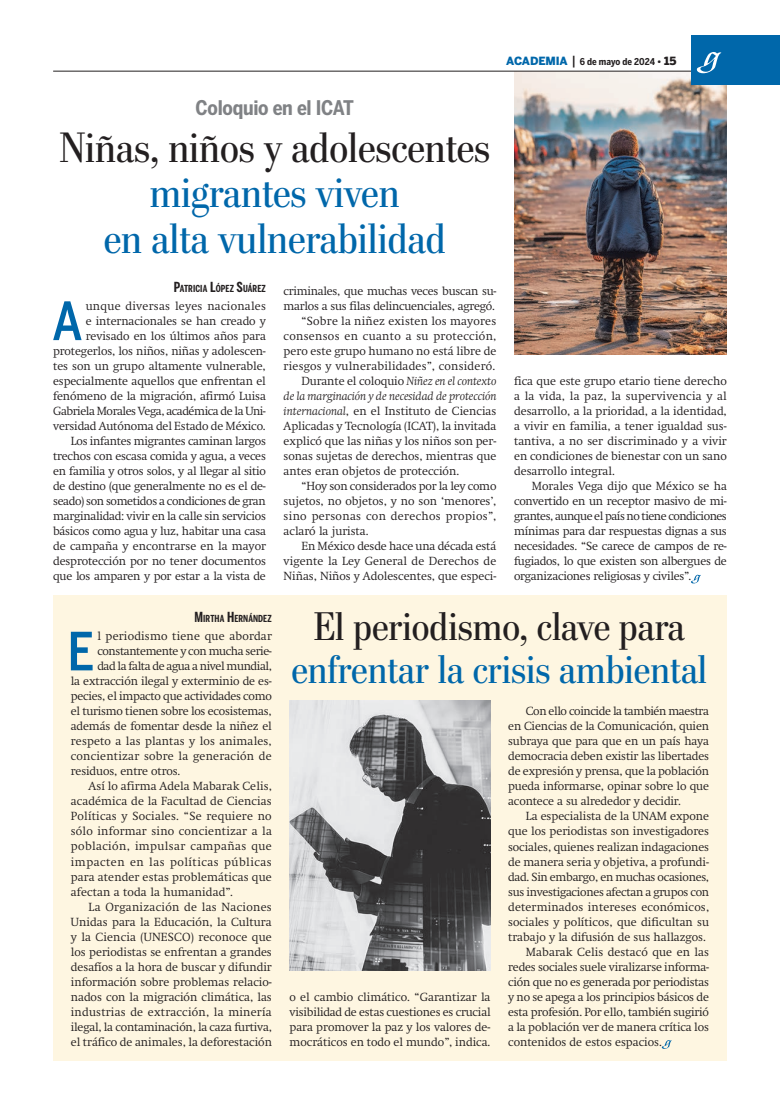
<style>
.page{position:relative;width:780px;height:1117px;background:#fff}
.page>*{position:absolute;margin:0;border:0;box-sizing:border-box;transform-origin:0 0}
.t1{font:500 52.12px "Benton Sans Cond";color:#0067aa}
.t2{font:42.5px/45.5px "Stilson";color:#0067aa;text-align:center}
.t3{font:42.5px "Stilson";color:#231f20}
.t4{font:40px "Stilson";color:#0067aa}
.t5{font:40px "Stilson";color:#231f20}
.t6{font:700 20px "Benton Sans Cond";letter-spacing:-.015em;color:#808285}
.t7{font:300 11.62px/15px "Swift";color:#231f20;text-align:justify}
.t8{font:300 11.62px "Swift";letter-spacing:.02em;color:#231f20}
.t9{font:300 11.62px "Swift";letter-spacing:-.02em;color:#231f20}
.t10{font:300 11.62px "Swift";letter-spacing:.025em;color:#231f20}
.t11{font:italic 300 11.62px "Swift";letter-spacing:-.005em;color:#231f20}
.t12{font:300 11.62px "Swift";letter-spacing:-.025em;color:#231f20}
.t13{font:300 11.62px "Swift";letter-spacing:.03em;color:#231f20}
.t14{font:300 11.62px "Swift";letter-spacing:-.035em;color:#231f20}
.t15{font:300 11.62px "Swift";letter-spacing:.045em;color:#231f20}
.t16{font:300 11.62px "Swift";letter-spacing:-.03em;color:#231f20}
.t17{font:300 11.62px "Swift";letter-spacing:.035em;color:#231f20}
.t18{font:700 9.62px "Benton Sans Comp";letter-spacing:.01em;color:#231f20}
.t19{font:700 9.38px "Benton Sans Cond";letter-spacing:.01em;color:#231f20}
.s1{font-family:"Benton Sans";font-weight:900;font-size:11.25px;color:#0067aa}
.s2{font-weight:500;font-size:12.5px}
.s3{font-family:"Benton Sans";font-weight:900}
.s4{font-family:"Benton Sans";font-weight:900;font-size:11.25px}
.s5{font-style:italic}
.s6{font-size:13.75px}
</style>
<div class="page">
<img style="left:514px;top:72px;width:212px;height:282px">
<hr style="left:53px;top:71px;width:673px;height:1px;background:#231f20">
<div style="left:691px;top:35px;width:88px;height:50px;background:#0067aa"></div>
<svg style="left:696px;top:52px;width:26px;height:21px"></svg>
<div style="left:53px;top:595px;width:673px;height:465px;background:#fef6e1"></div>
<svg style="left:691px;top:574px;width:10px;height:9px"></svg>
<img style="left:289px;top:700px;width:201px;height:270px">
<svg style="left:661px;top:1040px;width:10px;height:8px"></svg>
<p class="t19" style="left:506px;top:56px;width:172px"><span class="s1">ACADEMIA</span> <span class="s2">|</span> 6 de mayo de 2024 <span class="s3">•</span> <span class="s4">15</span></p>
<h3 class="t6" style="left:196px;top:96px;width:160px">Coloquio en el ICAT</h3>
<h2 class="t3" style="left:59px;top:122px;width:432px">Niñas, niños y adolescentes</h2>
<h2 class="t2" style="left:104px;top:170px;width:343px">migrantes viven<br>en alta vulnerabilidad</h2>
<p class="t9" style="left:283px;top:284px;width:214px">criminales, que muchas veces buscan su-</p>
<p class="t9" style="left:283px;top:299px;width:213px">marlos a sus filas delincuenciales, agregó.</p>
<p class="t8" style="left:301px;top:314px;width:196px">“Sobre la niñez existen los mayores</p>
<p class="t10" style="left:283px;top:329px;width:214px">consensos en cuanto a su protección,</p>
<p class="t7" style="left:283px;top:343px;width:214px">pero este grupo humano no está libre de</p>
<p class="t8" style="left:283px;top:359px;width:213px">riesgos y vulnerabilidades”, consideró.</p>
<p class="t7" style="left:301px;top:373px;width:196px">Durante el coloquio <span class="s5">Niñez en el contexto</span></p>
<p class="t11" style="left:283px;top:389px;width:214px">de la marginación y de necesidad de protección</p>
<p class="t7" style="left:283px;top:403px;width:214px"><span class="s5">internacional</span>, en el Instituto de Ciencias</p>
<p class="t7" style="left:283px;top:418px;width:214px">Aplicadas y Tecnología (ICAT), la invitada</p>
<p class="t7" style="left:283px;top:433px;width:214px">explicó que las niñas y los niños son per-</p>
<p class="t7" style="left:283px;top:448px;width:214px">sonas sujetas de derechos, mientras que</p>
<p class="t7" style="left:283px;top:463px;width:177px">antes eran objetos de protección.</p>
<p class="t7" style="left:301px;top:478px;width:196px">“Hoy son considerados por la ley como</p>
<p class="t7" style="left:283px;top:493px;width:214px">sujetos, no objetos, y no son ‘menores’,</p>
<p class="t13" style="left:283px;top:509px;width:214px">sino personas con derechos propios”,</p>
<p class="t7" style="left:283px;top:523px;width:86px">aclaró la jurista.</p>
<p class="t7" style="left:301px;top:538px;width:196px">En México desde hace una década está</p>
<p class="t7" style="left:283px;top:553px;width:214px">vigente la Ley General de Derechos de</p>
<p class="t7" style="left:283px;top:568px;width:214px">Niñas, Niños y Adolescentes, que especi-</p>
<p class="t18" style="left:174px;top:283px;width:94px"><span class="s6">P</span>ATRICIA <span class="s6">L</span>ÓPEZ <span class="s6">S</span>UÁREZ</p>
<h1 class="t1" style="left:52px;top:290px;width:32px">A</h1>
<p class="t7" style="left:53px;top:298px;width:214px;text-align:right">unque diversas leyes nacionales<br>e internacionales se han creado y revisado en los últimos años para protegerlos, los niños, niñas y adolescen&shy;tes son un grupo altamente vulnerable, especialmente aquellos que enfrentan el fenómeno de la migración, afirmó Luisa Gabriela Morales Vega, académica de la Uni&shy;versidad Autónoma del Estado de México.<br>Los infantes migrantes caminan largos trechos con escasa comida y agua, a veces en familia y otros solos, y al llegar al sitio de destino (que generalmente no es el de&shy;seado) son sometidos a condiciones de gran marginalidad: vivir en la calle sin servicios básicos como agua y luz, habitar una casa de campaña y encontrarse en la mayor desprotección por no tener documentos que los amparen y por estar a la vista de</p>
<p class="t7" style="left:514px;top:373px;width:214px">fica que este grupo etario tiene derecho a la vida, la paz, la supervivencia y al desarrollo, a la prioridad, a la identidad, a vivir en familia, a tener igualdad sus&shy;tantiva, a no ser discriminado y a vivir en condiciones de bienestar con un sano desarrollo integral.</p>
<p class="t7" style="left:514px;top:478px;width:214px;text-indent:18px">Morales Vega dijo que México se ha convertido en un receptor masivo de mi&shy;grantes, aunque el país no tiene condiciones mínimas para dar respuestas dignas a sus necesidades. “Se carece de campos de re&shy;fugiados, lo que existen son albergues de organizaciones religiosas y civiles”.</p>
<p class="t18" style="left:194px;top:613px;width:79px"><span class="s6">M</span>IRTHA <span class="s6">H</span>ERNÁNDEZ</p>
<h1 class="t1" style="left:67px;top:620px;width:28px">E</h1>
<p class="t8" style="left:97px;top:629px;width:176px">l periodismo tiene que abordar</p>
<p class="t16" style="left:97px;top:644px;width:176px">constantemente y con mucha serie-</p>
<p class="t14" style="left:97px;top:659px;width:176px">dad la falta de agua a nivel mundial,</p>
<p class="t7" style="left:71px;top:673px;width:202px">la extracción ilegal y exterminio de es-</p>
<p class="t9" style="left:71px;top:689px;width:202px">pecies, el impacto que actividades como</p>
<p class="t7" style="left:71px;top:703px;width:202px">el turismo tienen sobre los ecosistemas,</p>
<p class="t7" style="left:71px;top:718px;width:202px">además de fomentar desde la niñez el</p>
<p class="t7" style="left:71px;top:733px;width:202px">respeto a las plantas y los animales,</p>
<p class="t8" style="left:71px;top:749px;width:202px">concientizar sobre la generación de</p>
<p class="t7" style="left:71px;top:763px;width:111px">residuos, entre otros.</p>
<p class="t7" style="left:89px;top:778px;width:185px">Así lo afirma Adela Mabarak Celis,</p>
<p class="t7" style="left:71px;top:793px;width:202px">académica de la Facultad de Ciencias</p>
<p class="t8" style="left:71px;top:809px;width:202px">Políticas y Sociales. “Se requiere no</p>
<p class="t8" style="left:71px;top:824px;width:202px">sólo informar sino concientizar a la</p>
<p class="t17" style="left:71px;top:839px;width:202px">población, impulsar campañas que</p>
<p class="t15" style="left:71px;top:854px;width:202px">impacten en las políticas públicas</p>
<p class="t7" style="left:71px;top:868px;width:202px">para atender estas problemáticas que</p>
<p class="t7" style="left:71px;top:883px;width:164px">afectan a toda la humanidad”.</p>
<p class="t10" style="left:89px;top:899px;width:185px">La Organización de las Naciones</p>
<p class="t7" style="left:71px;top:913px;width:202px">Unidas para la Educación, la Cultura</p>
<p class="t7" style="left:71px;top:928px;width:202px">y la Ciencia (UNESCO) reconoce que</p>
<p class="t7" style="left:71px;top:943px;width:202px">los periodistas se enfrentan a grandes</p>
<p class="t7" style="left:71px;top:958px;width:202px">desafíos a la hora de buscar y difundir</p>
<p class="t7" style="left:71px;top:973px;width:202px">información sobre problemas relacio-</p>
<p class="t7" style="left:71px;top:988px;width:202px">nados con la migración climática, las</p>
<p class="t8" style="left:71px;top:1004px;width:202px">industrias de extracción, la minería</p>
<p class="t7" style="left:71px;top:1018px;width:202px">ilegal, la contaminación, la caza furtiva,</p>
<p class="t7" style="left:71px;top:1033px;width:202px">el tráfico de animales, la deforestación</p>
<h3 class="t5" style="left:313px;top:603px;width:373px">El periodismo, clave para</h3>
<h3 class="t4" style="left:291px;top:646px;width:417px">enfrentar la crisis ambiental</h3>
<p class="t7" style="left:289px;top:988px;width:202px">o el cambio climático. “Garantizar la visibilidad de estas cuestiones es crucial para promover la paz y los valores de&shy;mocráticos en todo el mundo”, indica.</p>
<p class="t7" style="left:508px;top:703px;width:202px;text-indent:18px">Con ello coincide la también maestra en Ciencias de la Comunicación, quien subraya que para que en un país haya democracia deben existir las libertades de expresión y prensa, que la población pueda informarse, opinar sobre lo que acontece a su alrededor y decidir.</p>
<p class="t7" style="left:526px;top:808px;width:185px">La especialista de la UNAM expone</p>
<p class="t7" style="left:508px;top:823px;width:202px">que los periodistas son investigadores</p>
<p class="t7" style="left:508px;top:838px;width:202px">sociales, quienes realizan indagaciones</p>
<p class="t7" style="left:508px;top:853px;width:202px">de manera seria y objetiva, a profundi-</p>
<p class="t12" style="left:508px;top:869px;width:202px">dad. Sin embargo, en muchas ocasiones,</p>
<p class="t9" style="left:508px;top:884px;width:202px">sus investigaciones afectan a grupos con</p>
<p class="t7" style="left:508px;top:898px;width:202px">determinados intereses económicos,</p>
<p class="t7" style="left:508px;top:913px;width:202px">sociales y políticos, que dificultan su</p>
<p class="t7" style="left:508px;top:928px;width:199px">trabajo y la difusión de sus hallazgos.</p>
<p class="t7" style="left:526px;top:943px;width:184px">Mabarak Celis destacó que en las</p>
<p class="t7" style="left:508px;top:958px;width:202px">redes sociales suele viralizarse informa-</p>
<p class="t7" style="left:508px;top:973px;width:202px">ción que no es generada por periodistas</p>
<p class="t7" style="left:508px;top:988px;width:202px">y no se apega a los principios básicos de</p>
<p class="t7" style="left:508px;top:1003px;width:202px">esta profesión. Por ello, también sugirió</p>
<p class="t7" style="left:508px;top:1018px;width:202px">a la población ver de manera crítica los</p>
<p class="t7" style="left:508px;top:1033px;width:155px">contenidos de estos espacios.</p>
</div>
